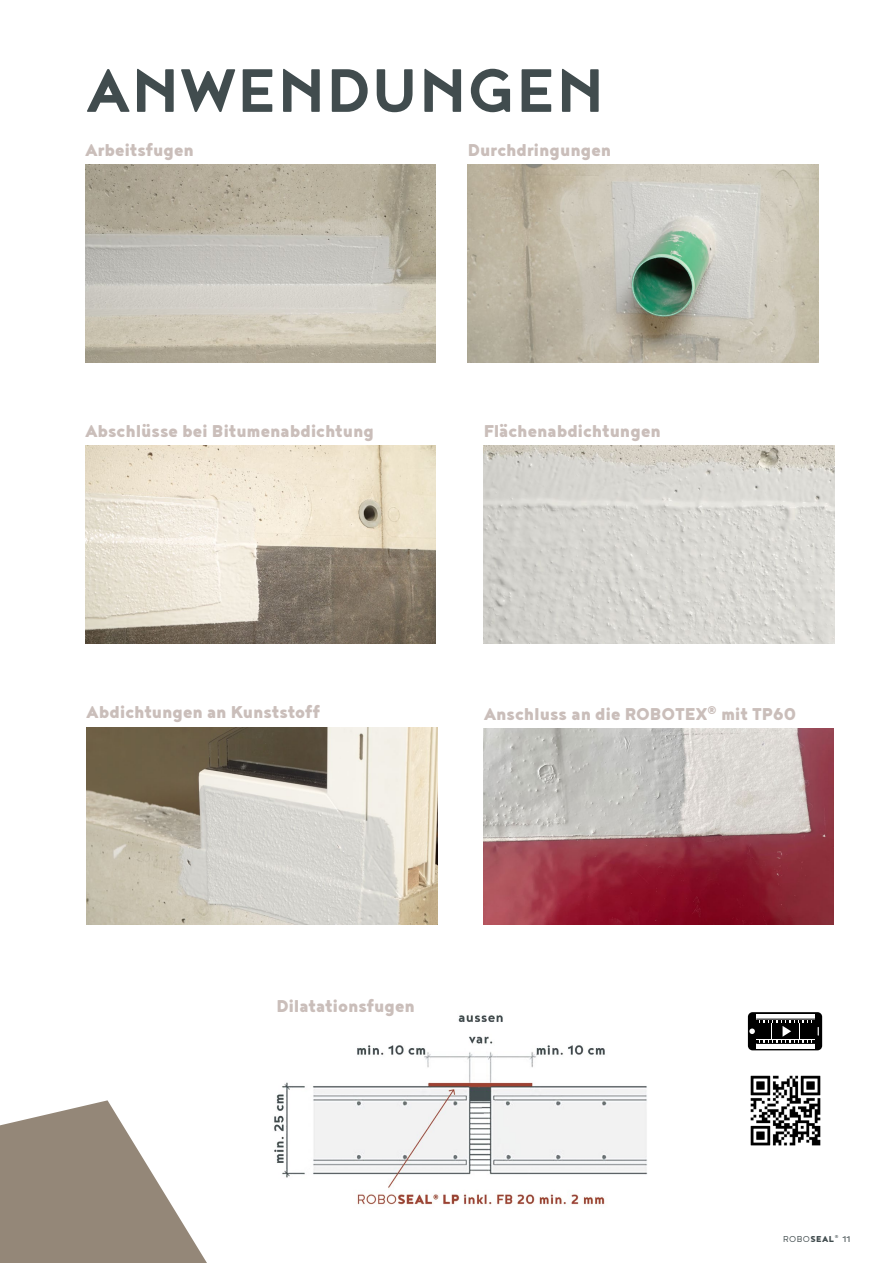
<style>
.page{position:relative;width:893px;height:1263px;background:#fff}
.page>*{position:absolute;margin:0;border:0;box-sizing:border-box;transform-origin:0 0}
.t1{font:700 75px "Noyh";letter-spacing:.02em;color:#414c4e}
.t2{font:900 21px "Noyh";letter-spacing:-.005em;color:#cabeba}
.t3{font:300 10.5px "Noyh";color:#414c4e}
.s1{font-weight:900}
.s2{font-weight:400}
</style>
<div class="page">
<img style="left:274px;top:1015px;width:374px;height:190px">
<svg style="left:0;top:1100px;width:207px;height:163px"></svg>
<img style="left:85px;top:165px;width:351px;height:197px">
<img style="left:85px;top:446px;width:351px;height:197px">
<img style="left:484px;top:446px;width:350px;height:197px">
<img style="left:86px;top:727px;width:351px;height:198px">
<img style="left:468px;top:165px;width:351px;height:197px">
<div style="left:748px;top:1012px;width:74px;height:38px;background:#000;border-radius:5px"></div>
<svg style="left:757px;top:1014px;width:58px;height:35px"></svg>
<hr style="left:756px;top:1043px;width:59px;height:1px;background:#000">
<hr style="left:756px;top:1019px;width:59px;height:1px;background:#000">
<svg style="left:749px;top:1020px;width:70px;height:22px"></svg>
<img style="left:750px;top:1075px;width:71px;height:71px">
<img style="left:484px;top:729px;width:349px;height:196px">
<h1 class="t1" style="left:85px;top:47px;width:520px">ANWENDUNGEN</h1>
<p class="t2" style="left:85px;top:137px;width:110px">Arbeitsfugen</p>
<p class="t2" style="left:468px;top:137px;width:145px">Durchdringungen</p>
<p class="t2" style="left:85px;top:418px;width:291px">Abschlüsse bei Bitumenabdichtung</p>
<p class="t2" style="left:484px;top:418px;width:179px">Flächenabdichtungen</p>
<p class="t2" style="left:86px;top:700px;width:235px">Abdichtungen an Kunststoff</p>
<p class="t2" style="left:484px;top:701px;width:314px">Anschluss an die ROBOTEX<sup>®</sup> mit TP60</p>
<p class="t2" style="left:276px;top:993px;width:140px">Dilatationsfugen</p>
<p class="t3" style="left:783px;top:1233px;width:69px">ROBO<span class="s1">SEAL</span><sup>®</sup> <span class="s2">11</span></p>
</div>
